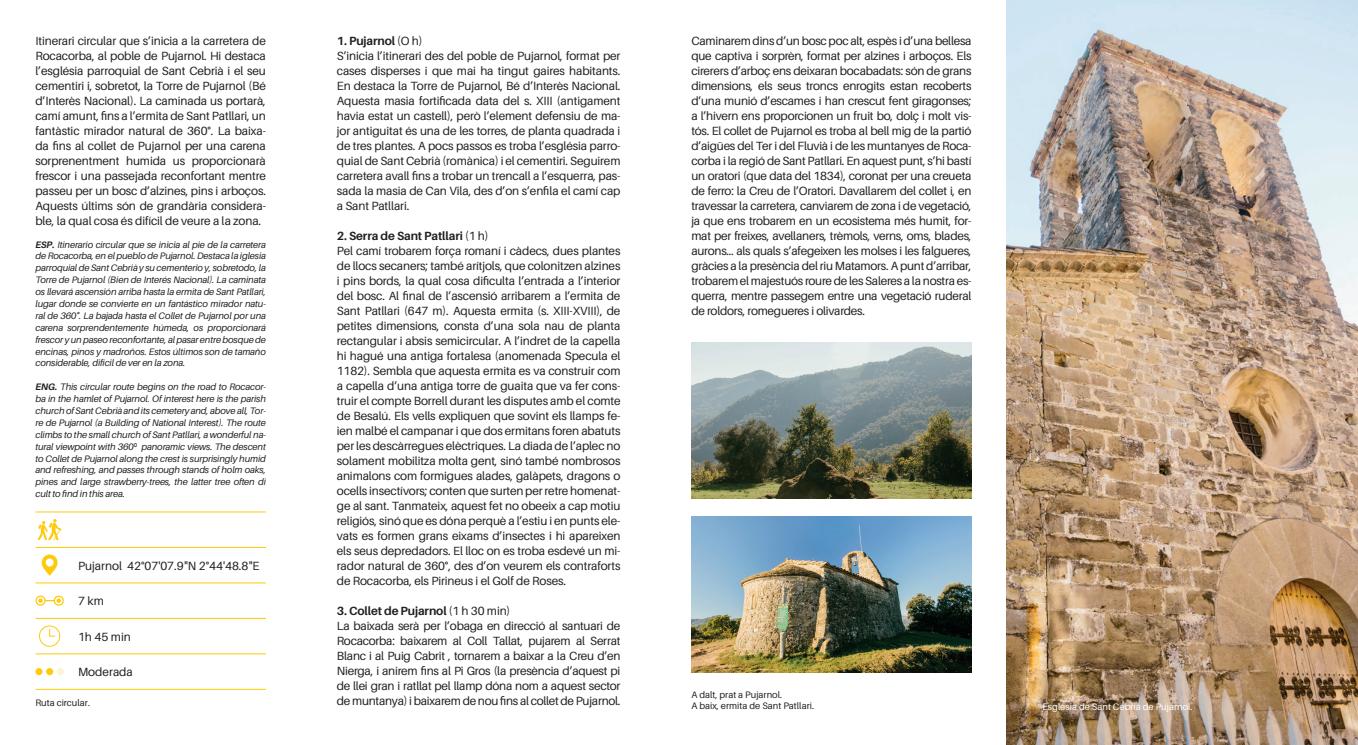
<style>
.page{position:relative;width:1358px;height:745px;background:#fff}
.page>*{position:absolute;margin:0;border:0;box-sizing:border-box;transform-origin:0 0}
.t1{font:11.88px/15px "Aileron";letter-spacing:-.01em;color:#231f20;text-align:justify}
.t2{font:700 11.88px "Aileron";letter-spacing:-.01em;color:#231f20}
.t3{font:italic 9.38px/11.9px "Aileron";letter-spacing:-.01em;color:#231f20;text-align:justify}
.t4{font:9.38px "Aileron";color:#231f20}
.t5{font:9.38px "Aileron";color:#fff}
.s1{font-weight:400}
.s2{font-weight:700}
</style>
<div class="page">
<img style="left:1006px;top:0;width:351px;height:744px">
<hr style="left:35px;top:688px;width:231px;height:1px;background:#feca0a">
<hr style="left:35px;top:653px;width:231px;height:1px;background:#feca0a">
<hr style="left:35px;top:617px;width:231px;height:1px;background:#feca0a">
<hr style="left:35px;top:582px;width:231px;height:1px;background:#feca0a">
<hr style="left:35px;top:546px;width:231px;height:1px;background:#feca0a">
<hr style="left:35px;top:511px;width:231px;height:1px;background:#feca0a">
<svg style="left:35px;top:667px;width:8px;height:7px"></svg>
<svg style="left:46px;top:667px;width:7px;height:7px"></svg>
<div style="left:57px;top:667px;width:7px;height:7px;background:#fef3d2;border-radius:50%"></div>
<svg style="left:39px;top:625px;width:21px;height:21px"></svg>
<svg style="left:38px;top:519px;width:23px;height:21px"></svg>
<svg style="left:42px;top:554px;width:16px;height:21px"></svg>
<svg style="left:36px;top:596px;width:9px;height:8px"></svg>
<div style="left:35px;top:595px;width:11px;height:10px;border:1px solid #feca0a;border-radius:50%"></div>
<div style="left:54px;top:595px;width:10px;height:10px;border:1px solid #feca0a;border-radius:50%"></div>
<svg style="left:38px;top:598px;width:23px;height:4px"></svg>
<img style="left:691px;top:342px;width:280px;height:156px">
<img style="left:691px;top:516px;width:280px;height:156px">
<p class="t2" style="left:337px;top:34px;width:87px">1. Pujarnol <span class="s1">(O h)</span></p>
<p class="t1" style="left:337px;top:48px;width:285px">S’inicia l’itinerari des del poble de Pujarnol, format per cases disperses i que mai ha tingut gaires habitants.<br>En destaca la Torre de Pujarnol, Bé d’Interès Nacional.<br>Aquesta masia fortificada data del s. XIII (antigament havia estat un castell), però l’element defensiu de ma&shy;jor antiguitat és una de les torres, de planta quadrada i de tres plantes. A pocs passos es troba l’església parro&shy;quial de Sant Cebrià (romànica) i el cementiri. Seguirem carretera avall fins a trobar un trencall a l’esquerra, pas&shy;sada la masia de Can Vila, des d’on s’enfila el camí cap a Sant Patllari.</p>
<p class="t2" style="left:337px;top:229px;width:153px">2. Serra de Sant Patllari <span class="s1">(1 h)</span></p>
<p class="t1" style="left:337px;top:243px;width:285px">Pel camí trobarem força romaní i càdecs, dues plantes de llocs secaners; també arítjols, que colonitzen alzines i pins bords, la qual cosa dificulta l’entrada a l’interior del bosc. Al final de l’ascensió arribarem a l’ermita de Sant Patllari (647 m). Aquesta ermita (s. XIII-XVIII), de petites dimensions, consta d’una sola nau de planta rectangular i absis semicircular. A l’indret de la capella hi hagué una antiga fortalesa (anomenada Specula el 1182). Sembla que aquesta ermita es va construir com a capella d’una antiga torre de guaita que va fer cons&shy;truir el compte Borrell durant les disputes amb el comte de Besalú. Els vells expliquen que sovint els llamps fe&shy;ien malbé el campanar i que dos ermitans foren abatuts per les descàrregues elèctriques. La diada de l’aplec no solament mobilitza molta gent, sinó també nombrosos animalons com formigues alades, galàpets, dragons o ocells insectívors; conten que surten per retre homenat&shy;ge al sant. Tanmateix, aquest fet no obeeix a cap motiu religiós, sinó que es dóna perquè a l’estiu i en punts ele&shy;vats es formen grans eixams d’insectes i hi apareixen els seus depredadors. El lloc on es troba esdevé un mi&shy;rador natural de 360°, des d’on veurem els contraforts de Rocacorba, els Pirineus i el Golf de Roses.</p>
<p class="t2" style="left:337px;top:604px;width:175px">3. Collet de Pujarnol <span class="s1">(1 h 30 min)</span></p>
<p class="t1" style="left:337px;top:618px;width:285px">La baixada serà per l’obaga en direcció al santuari de Rocacorba: baixarem al Coll Tallat, pujarem al Serrat Blanc i al Puig Cabrit , tornarem a baixar a la Creu d’en Nierga, i anirem fins al Pi Gros (la presència d’aquest pi de llei gran i ratllat pel llamp dóna nom a aquest sector de muntanya) i baixarem de nou fins al collet de Pujarnol.</p>
<p class="t1" style="left:35px;top:33px;width:232px">Itinerari circular que s’inicia a la carretera de Rocacorba, al poble de Pujarnol. Hi destaca l’església parroquial de Sant Cebrià i el seu cementiri i, sobretot, la Torre de Pujarnol (Bé d’Interès Nacional). La caminada us portarà, camí amunt, fins a l’ermita de Sant Patllari, un fantàstic mirador natural de 360°. La baixa&shy;da fins al collet de Pujarnol per una carena sorprenentment humida us proporcionarà frescor i una passejada reconfortant mentre passeu per un bosc d’alzines, pins i arboços.<br>Aquests últims són de grandària considera&shy;ble, la qual cosa és difícil de veure a la zona.</p>
<p class="t1" style="left:691px;top:33px;width:281px">Caminarem dins d’un bosc poc alt, espès i d’una bellesa que captiva i sorprèn, format per alzines i arboços. Els cirerers d’arboç ens deixaran bocabadats: són de grans dimensions, els seus troncs enrogits estan recoberts d’una munió d’escames i han crescut fent giragonses; a l’hivern ens proporcionen un fruit bo, dolç i molt vis&shy;tós. El collet de Pujarnol es troba al bell mig de la partió d’aigües del Ter i del Fluvià i de les muntanyes de Roca&shy;corba i la regió de Sant Patllari. En aquest punt, s’hi bastí un oratori (que data del 1834), coronat per una creueta de ferro: la Creu de l’Oratori. Davallarem del collet i, en travessar la carretera, canviarem de zona i de vegetació, ja que ens trobarem en un ecosistema més humit, for&shy;mat per freixes, avellaners, trèmols, verns, oms, blades, aurons... als quals s’afegeixen les molses i les falgueres, gràcies a la presència del riu Matamors. A punt d’arribar, trobarem el majestuós roure de les Saleres a la nostra es&shy;querra, mentre passegem entre una vegetació ruderal de roldors, romegueres i olivardes.</p>
<p class="t3" style="left:35px;top:238px;width:232px"><span class="s2">ESP.</span> Itinerario circular que se inicia al pie de la carretera de Rocacorba, en el pueblo de Pujarnol. Destaca la iglesia parroquial de Sant Cebrià y su cementerio y, sobretodo, la Torre de Pujarnol (Bien de Interés Nacional). La caminata os llevará ascensión arriba hasta la ermita de Sant Patllari, lugar donde se convierte en un fantástico mirador natu&shy;ral de 360°. La bajada hasta el Collet de Pujarnol por una carena sorprendentemente húmeda, os proporcionará frescor y un paseo reconfortante, al pasar entre bosque de encinas, pinos y madroños. Estos últimos son de tamaño considerable, difícil de ver en la zona.</p>
<p class="t3" style="left:35px;top:381px;width:232px"><span class="s2">ENG.</span> This circular route begins on the road to Rocacor&shy;ba in the hamlet of Pujarnol. Of interest here is the parish church of Sant Cebrià and its cemetery and, above all, Tor&shy;re de Pujarnol (a Building of National Interest). The route climbs to the small church of Sant Patllari, a wonderful na&shy;tural viewpoint with 360º panoramic views. The descent to Collet de Pujarnol along the crest is surprisingly humid and refreshing, and passes through stands of holm oaks, pines and large strawberry-trees, the latter tree often di cult to find in this area.</p>
<p class="t1" style="left:78px;top:558px;width:183px">Pujarnol 42°07'07.9"N 2°44'48.8"E</p>
<p class="t1" style="left:78px;top:593px;width:27px">7 km</p>
<p class="t1" style="left:78px;top:628px;width:54px">1h 45 min</p>
<p class="t1" style="left:78px;top:664px;width:56px">Moderada</p>
<p class="t4" style="left:35px;top:697px;width:56px">Ruta circular.</p>
<p class="t5" style="left:1042px;top:700px;width:152px">Església de Sant Cebrià de Pujarnol.</p>
<p class="t4" style="left:691px;top:688px;width:92px">A dalt, prat a Pujarnol.</p>
<p class="t4" style="left:691px;top:700px;width:124px">A baix, ermita de Sant Patllari.</p>
</div>
